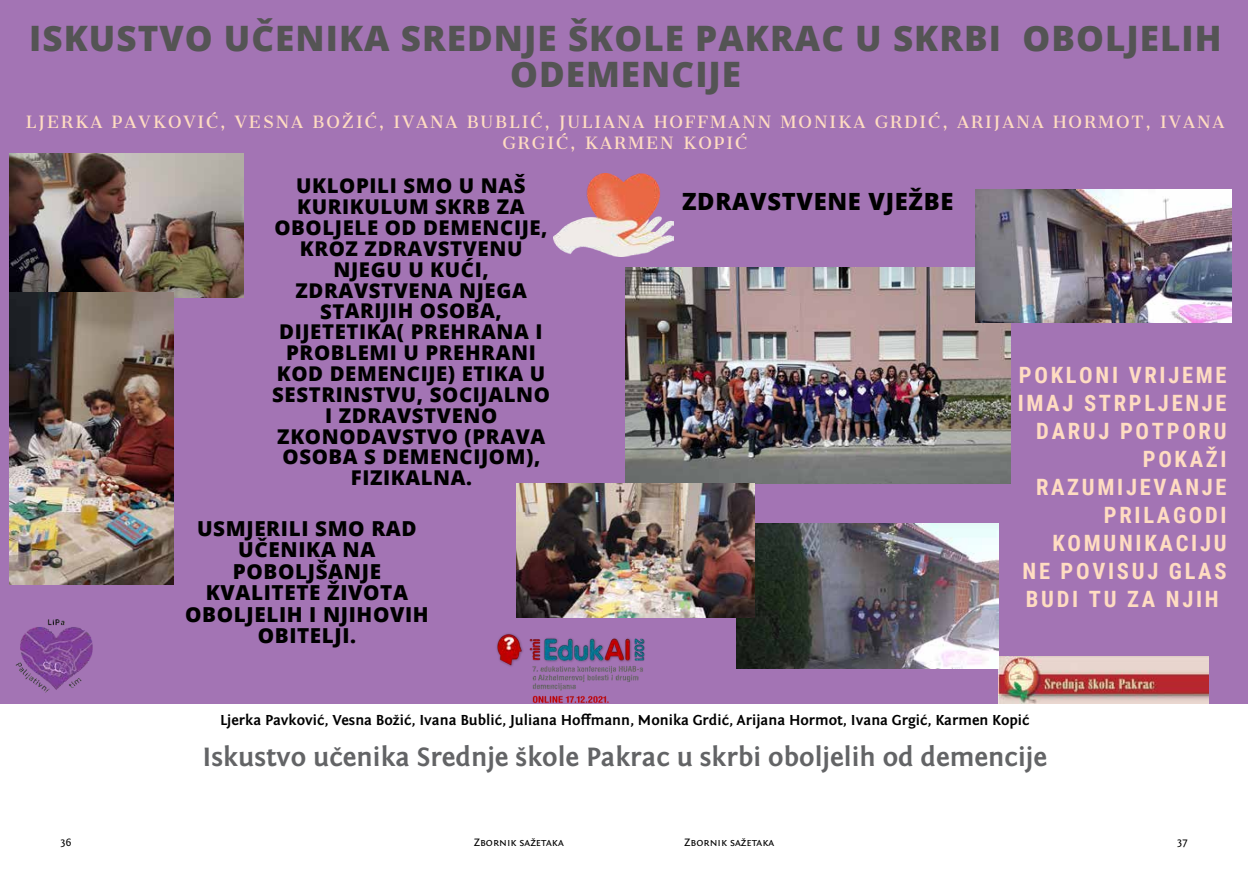
<style>
.page{position:relative;width:1248px;height:886px;background:#fff}
.page>*{position:absolute;margin:0;border:0;box-sizing:border-box;transform-origin:0 0}
.t1{font:800 35px/36.5px "Open Sans";letter-spacing:.03em;color:#545454;text-align:center}
.t2{font:700 27.5px "Fontin Sans";color:#636466}
.t3{font:800 23.75px "Open Sans";letter-spacing:.03em;color:#000}
.t4{font:700 22.5px "Roboto Condensed";letter-spacing:.12em;color:#ffdcc2}
.t5{font:800 20.62px/21.5px "Open Sans";letter-spacing:.03em;color:#000;text-align:center}
.t6{font:800 20.38px/20.9px "Open Sans";letter-spacing:.03em;color:#000;text-align:center}
.t7{font:16.12px/20.9px "Cantata One";letter-spacing:.12em;color:#ffdcc2;text-align:center}
.t8{font:700 15px "Fontin Sans";color:#000}
.t9{font:12.5px "Fontin Sans SC";color:#000}
.t10{font:11.25px "Fontin Sans SC";color:#000}
.t11{font:11.25px "Fontin Sans";color:#000}
</style>
<div class="page">
<div style="left:0;top:0;width:1247px;height:703px;background:#a374b4"></div>
<img style="left:998px;top:656px;width:209px;height:47px">
<img style="left:15px;top:619px;width:77px;height:74px">
<img style="left:497px;top:633px;width:148px;height:70px">
<img style="left:625px;top:267px;width:385px;height:216px">
<img style="left:974px;top:189px;width:257px;height:133px">
<img style="left:10px;top:153px;width:233px;height:144px">
<img style="left:736px;top:524px;width:262px;height:144px">
<img style="left:517px;top:484px;width:237px;height:133px">
<img style="left:10px;top:292px;width:164px;height:292px">
<img style="left:553px;top:174px;width:120px;height:82px">
<h1 class="t1" style="left:29px;top:18px;width:1193px">ISKUSTVO UČENIKA SREDNJE ŠKOLE PAKRAC U SKRBI OBOLJELIH<br>ODEMENCIJE</h1>
<p class="t7" style="left:26px;top:112px;width:1200px">LJERKA PAVKOVIĆ, VESNA BOŽIĆ, IVANA BUBLIĆ, JULIANA HOFFMANN MONIKA GRDIĆ, ARIJANA HORMOT, IVANA<br>GRGIĆ, KARMEN KOPIĆ</p>
<p class="t9" style="left:277px;top:43px;width:71px">Edukal 2021</p>
<p class="t9" style="left:901px;top:43px;width:71px">Edukal 2021</p>
<p class="t6" style="left:272px;top:175px;width:279px">UKLOPILI SMO U NAŠ<br>KURIKULUM SKRB ZA<br>OBOLJELE OD DEMENCIJE,<br>KROZ ZDRAVSTVENU<br>NJEGU U KUĆI,<br>ZDRAVSTVENA NJEGA<br>STARIJIH OSOBA,<br>DIJETETIKA( PREHRANA I<br>PROBLEMI U PREHRANI<br>KOD DEMENCIJE) ETIKA U<br>SESTRINSTVU, SOCIJALNO<br>I ZDRAVSTVENO<br>ZKONODAVSTVO (PRAVA<br>OSOBA S DEMENCIJOM),<br>FIZIKALNA.</p>
<p class="t5" style="left:185px;top:516px;width:245px">USMJERILI SMO RAD<br>UČENIKA NA<br>POBOLJŠANJE<br>KVALITETE ŽIVOTA<br>OBOLJELIH I NJIHOVIH<br>OBITELJI.</p>
<p class="t3" style="left:682px;top:183px;width:273px">ZDRAVSTVENE VJEŽBE</p>
<p class="t4" style="left:1018px;top:359px;width:209px">POKLONI VRIJEME</p>
<p class="t4" style="left:1017px;top:387px;width:210px">IMAJ STRPLJENJE</p>
<p class="t4" style="left:1036px;top:415px;width:192px">DARUJ POTPORU</p>
<p class="t4" style="left:1142px;top:443px;width:85px">POKAŽI</p>
<p class="t4" style="left:1035px;top:471px;width:192px">RAZUMIJEVANJE</p>
<p class="t4" style="left:1103px;top:499px;width:124px">PRILAGODI</p>
<p class="t4" style="left:1052px;top:527px;width:176px">KOMUNIKACIJU</p>
<p class="t4" style="left:1022px;top:555px;width:205px">NE POVISUJ GLAS</p>
<p class="t4" style="left:1025px;top:583px;width:194px">BUDI TU ZA NJIH</p>
<p class="t8" style="left:220px;top:712px;width:811px">Ljerka Pavković, Vesna Božić, Ivana Bublić, Juliana Hoffmann, Monika Grdić, Arijana Hormot, Ivana Grgić, Karmen Kopić</p>
<h2 class="t2" style="left:202px;top:741px;width:846px">Iskustvo učenika Srednje škole Pakrac u skrbi oboljelih od demencije</h2>
<p class="t11" style="left:60px;top:836px;width:13px">36</p>
<p class="t11" style="left:1176px;top:836px;width:13px">37</p>
<p class="t10" style="left:473px;top:836px;width:92px">Zbornik sažetaka</p>
<p class="t10" style="left:684px;top:836px;width:92px">Zbornik sažetaka</p>
</div>
